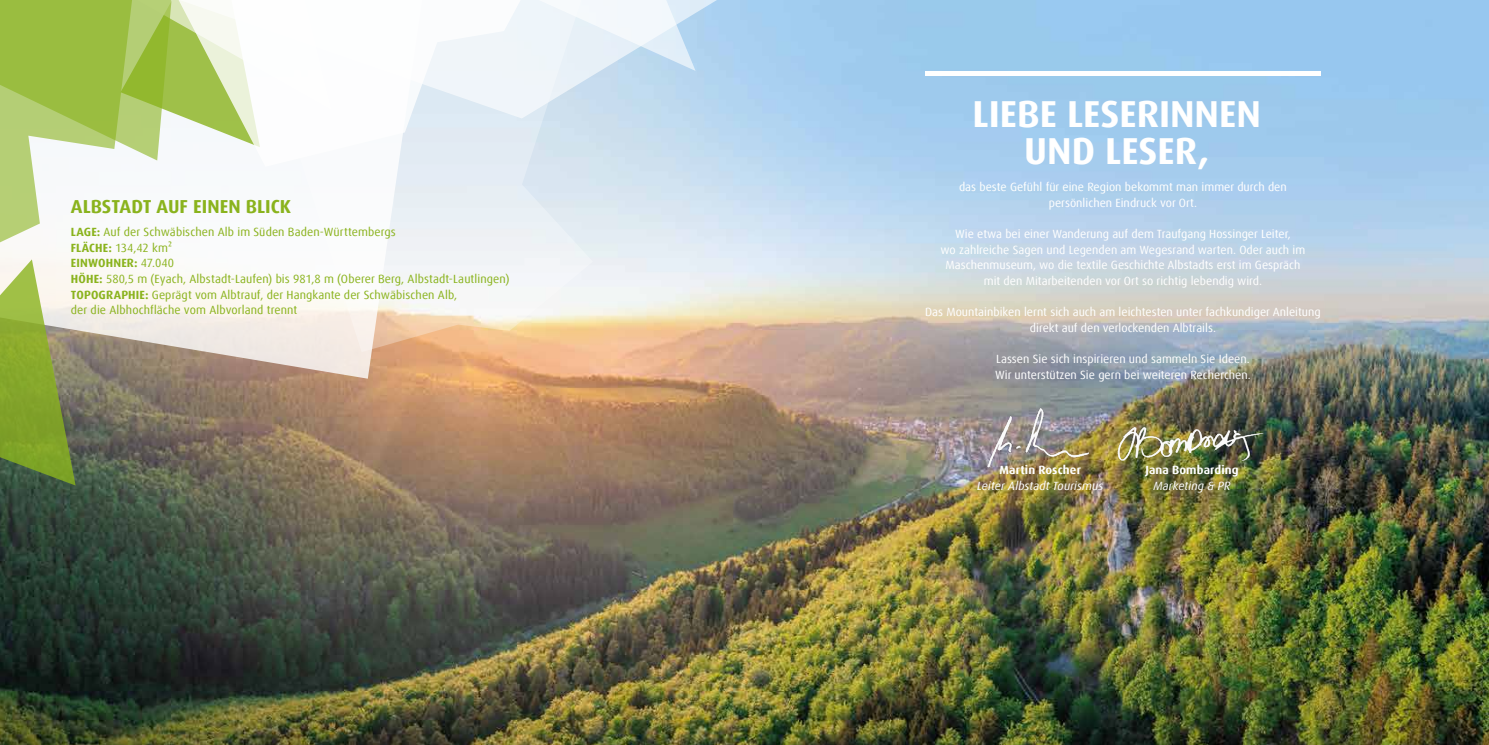
<style>
.page{position:relative;width:1489px;height:745px;background:#fff}
.page>*{position:absolute;margin:0;border:0;box-sizing:border-box;transform-origin:0 0}
.t1{font:700 37.5px/37.5px "Dax Offc Pro";color:#fff;text-align:center}
.t2{font:700 18.75px "Dax Offc Pro";color:#8ab31d}
.t3{font:11.88px/15.6px "Dax Offc Pro";color:#fff;text-align:center}
.t4{font:11.88px/15.6px "Dax Offc Pro";letter-spacing:.005em;color:#8ab31d}
.t5{font:italic 11.88px "Dax Offc Pro";letter-spacing:.005em;color:#fff}
.t6{font:700 11.88px "Dax Offc Pro";letter-spacing:.01em;color:#fff}
.s1{font-weight:700}
</style>
<div class="page">
<img style="left:0;top:0;width:1488px;height:744px">
<img style="left:1112px;top:397px;width:156px;height:75px">
<img style="left:967px;top:403px;width:145px;height:75px">
<svg style="left:595px;top:118px;width:128px;height:49px;background:#c7ddee"></svg>
<svg style="left:595px;top:0;width:160px;height:118px;background:#b6d5ef"></svg>
<svg style="left:595px;top:0;width:100px;height:71px"></svg>
<svg style="left:331px;top:0;width:264px;height:352px"></svg>
<svg style="left:0;top:0;width:331px;height:485px"></svg>
<div style="left:925px;top:71px;width:395px;height:5px;background:#fff"></div>
<h2 class="t2" style="left:71px;top:195px;width:222px">ALBSTADT AUF EINEN BLICK</h2>
<p class="t4" style="left:71px;top:224px;width:440px"><span class="s1">LAGE:</span> Auf der Schwäbischen Alb im Süden Baden-Württembergs<br><span class="s1">FLÄCHE:</span> 134,42 km²<br><span class="s1">EINWOHNER:</span> 47.040<br><span class="s1">HÖHE:</span> 580,5 m (Eyach, Albstadt-Laufen) bis 981,8 m (Oberer Berg, Albstadt-Lautlingen)<br><span class="s1">TOPOGRAPHIE:</span> Geprägt vom Albtrauf, der Hangkante der Schwäbischen Alb,<br>der die Albhochfläche vom Albvorland trennt</p>
<h1 class="t1" style="left:972px;top:95px;width:290px">LIEBE LESERINNEN<br>UND LESER,</h1>
<p class="t3" style="left:958px;top:179px;width:329px">das beste Gefühl für eine Region bekommt man immer durch den persönlichen Eindruck vor Ort.</p>
<p class="t3" style="left:940px;top:226px;width:366px">Wie etwa bei einer Wanderung auf dem Traufgang Hossinger Leiter,<br>wo zahlreiche Sagen und Legenden am Wegesrand warten. Oder auch im Maschenmuseum, wo die textile Geschichte Albstadts erst im Gespräch mit den Mitarbeitenden vor Ort so richtig lebendig wird.</p>
<p class="t3" style="left:925px;top:304px;width:397px">Das Mountainbiken lernt sich auch am leichtesten unter fachkundiger Anleitung direkt auf den verlockenden Albtrails.</p>
<p class="t3" style="left:995px;top:351px;width:257px;text-align:left">Lassen Sie sich inspirieren und sammeln Sie Ideen.<br>Wir unterstützen Sie gern bei weiteren Recherchen.</p>
<p class="t6" style="left:999px;top:462px;width:83px">Martin Roscher</p>
<p class="t5" style="left:977px;top:477px;width:128px">Leiter Albstadt Tourismus</p>
<p class="t6" style="left:1145px;top:462px;width:95px">Jana Bombarding</p>
<p class="t5" style="left:1153px;top:477px;width:79px">Marketing &amp; PR</p>
</div>
